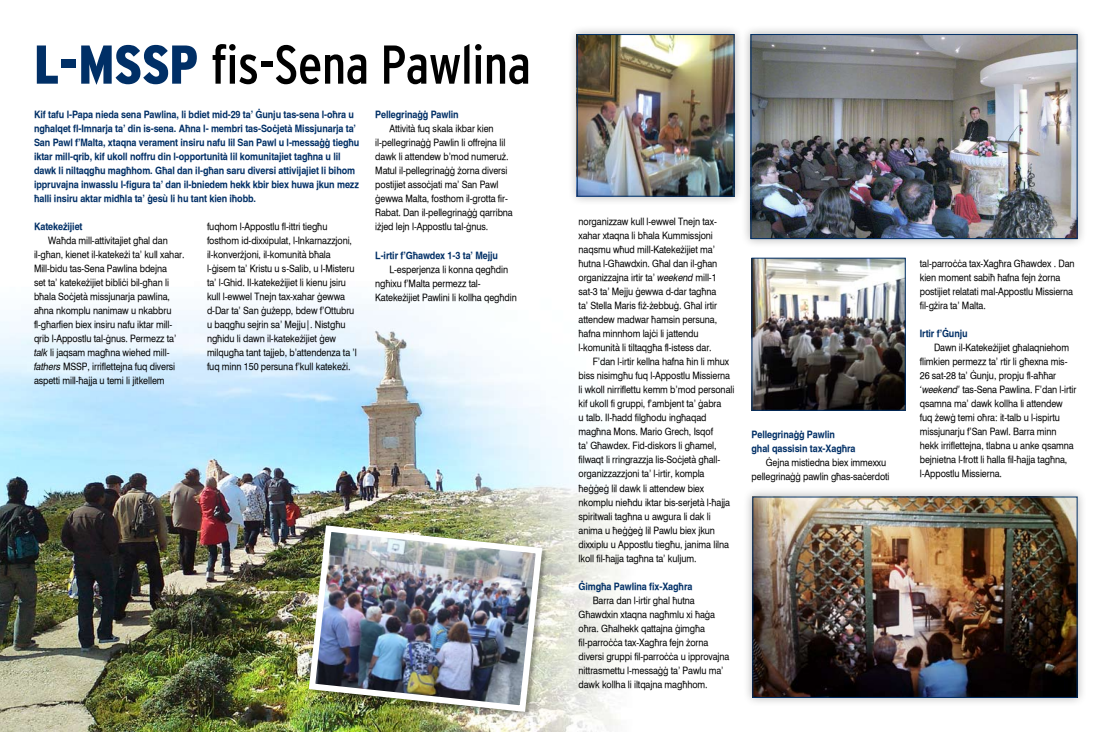
<style>
.page{position:relative;width:1106px;height:732px;background:#fff}
.page>*{position:absolute;margin:0;border:0;box-sizing:border-box;transform-origin:0 0}
.t1{font:54.5px "Malt Interstate Cond";letter-spacing:-.01em;color:#000}
.t2{font:10px/14px "Halveticus";letter-spacing:-.01em;color:#000;scale:.9 1}
.t3{font:700 10px/14px "Halveticus";letter-spacing:-.01em;color:#002f66;scale:.9 1}
.s1{font-weight:900;color:#002f66}
.s2{font-style:italic}
</style>
<div class="page">
<img style="left:753px;top:260px;width:150px;height:148px">
<div style="left:751px;top:258px;width:154px;height:152px;border:1px solid #002f66"></div>
<img style="left:0;top:304px;width:621px;height:427px">
<div style="left:567px;top:24px;width:181px;height:186px;background:#000;opacity:.3"></div>
<img style="left:579px;top:36px;width:153px;height:159px">
<div style="left:577px;top:34px;width:157px;height:163px;border:1px solid #002f66"></div>
<div style="left:308px;top:525px;width:244px;height:196px;background:#000;opacity:.3"></div>
<img style="left:305px;top:522px;width:240px;height:193px">
<div style="left:740px;top:24px;width:352px;height:229px;background:#000;opacity:.3"></div>
<img style="left:752px;top:36px;width:323px;height:201px">
<div style="left:750px;top:34px;width:327px;height:205px;border:1px solid #002f66"></div>
<div style="left:742px;top:486px;width:349px;height:225px;background:#000;opacity:.3"></div>
<img style="left:754px;top:498px;width:321px;height:197px">
<div style="left:752px;top:496px;width:325px;height:201px;border:1px solid #002f66"></div>
<h1 class="t1" style="left:34px;top:34px;width:498px"><span class="s1">L-MSSP</span> fis-Sena Pawlina</h1>
<p class="t3" style="left:34px;top:108px;width:363px">Kif tafu l-Papa nieda sena Pawlina, li bdiet mid-29 ta’ Ìunju tas-sena l-o˙ra u ng˙alqet fl-Imnarja ta’ din is-sena. A˙na l- membri tas-Soçjetà Missjunarja ta’ San Pawl f’Malta, xtaqna verament insiru nafu lil San Pawl u l-messa©© tieg˙u iktar mill-qrib, kif ukoll noffru din l-opportunità lil komunitajiet tag˙na u lil dawk li niltaqg˙u mag˙hom. G˙al dan il-g˙an saru diversi attivijajiet li bihom ippruvajna inwasslu l-figura ta’ dan il-bniedem hekk kbir biex huwa jkun mezz ˙alli insiru aktar mid˙la ta’ ©esù li hu tant kien i˙obb.</p>
<p class="t3" style="left:34px;top:219px;width:55px">KatekeΩijiet</p>
<p class="t2" style="left:34px;top:233px;width:169px;text-indent:14px">Wa˙da mill-attivitajiet g˙al dan il-g˙an, kienet il-katekeΩi ta’ kull xahar.<br>Mill-bidu tas-Sena Pawlina bdejna<br>set ta’ katekeΩijiet bibliçi bil-g˙an li b˙ala Soçjetà missjunarja pawlina, a˙na nkomplu nanimaw u nkabbru fl-g˙arfien biex insiru nafu iktar mill&shy;qrib l-Appostlu tal-©nus. Permezz ta’ <span class="s2">talk</span> li jaqsam mag˙na wiehed mill&shy;<span class="s2">fathers</span> MSSP, irriflettejna fuq diversi aspetti mill-˙ajja u temi li jitkellem</p>
<p class="t2" style="left:207px;top:219px;width:168px">fuqhom l-Appostlu fl-ittri tieg˙u fosthom id-dixxipulat, l-Inkarnazzjoni, il-konverΩjoni, il-komunità b˙ala l-©isem ta’ Kristu u s-Salib, u l-Misteru ta’ l-Ghid. Il-katekeΩijiet li kienu jsiru kull l-ewwel Tnejn tax-xahar ©ewwa d-Dar ta’ San ©uΩepp, bdew f’Ottubru u baqg˙u sejrin sa’ Mejju|. Nistg˙u ng˙idu li dawn il-katekeΩijiet ©ew milqug˙a tant tajjeb, b’attendenza ta ’l fuq minn 150 persuna f’kull katekeΩi.</p>
<p class="t3" style="left:375px;top:108px;width:94px">Pellegrina©© Pawlin</p>
<p class="t2" style="left:375px;top:122px;width:154px;text-indent:14px">Attività fuq skala ikbar kien il-pellegrina©© Pawlin li offrejna lil dawk li attendew b’mod numeruΩ.<br>Matul il-pellegrina©© Ωorna diversi postijiet assoçjati ma’ San Pawl ©ewwa Malta, fosthom il-grotta fir-Rabat. Dan il-pellegrina©© qarribna iΩjed lejn l-Appostlu tal-©nus.</p>
<p class="t3" style="left:375px;top:248px;width:138px">L-irtir f’G˙awdex 1-3 ta’ Mejju</p>
<p class="t2" style="left:375px;top:262px;width:159px;text-indent:14px">L-esperjenza li konna qeg˙din ng˙ixu f’Malta permezz tal-<br>KatekeΩijiet Pawlini li kollha qeg˙din</p>
<p class="t2" style="left:578px;top:214px;width:155px">norganizzaw kull l-ewwel Tnejn tax-</p>
<p class="t2" style="left:578px;top:228px;width:151px">xahar xtaqna li b˙ala Kummissjoni</p>
<p class="t2" style="left:578px;top:242px;width:153px">naqsmu w˙ud mill-KatekeΩijiet ma’</p>
<p class="t2" style="left:578px;top:256px;width:156px">˙utna l-G˙awdxin. G˙al dan il-g˙an</p>
<p class="t2" style="left:578px;top:270px;width:155px">organizzajna irtir ta’ <span class="s2">weekend</span> mill-1</p>
<p class="t2" style="left:578px;top:284px;width:155px">sat-3 ta’ Mejju ©ewwa d-dar tag˙na</p>
<p class="t2" style="left:578px;top:298px;width:155px">ta’ Stella Maris fiΩ-Ωebbu©. G˙al irtir</p>
<p class="t2" style="left:578px;top:312px;width:155px">attendew madwar ˙amsin persuna,</p>
<p class="t2" style="left:578px;top:326px;width:135px">˙afna minnhom lajçi li jattendu</p>
<p class="t2" style="left:578px;top:340px;width:149px">l-komunità li tiltaqg˙a fl-istess dar.</p>
<p class="t2" style="left:593px;top:354px;width:153px">F’dan l-irtir kellna hafna ˙in li mhux</p>
<p class="t2" style="left:578px;top:368px;width:170px">biss nisimg˙u fuq l-Appostlu Missierna</p>
<p class="t2" style="left:578px;top:382px;width:175px">li wkoll nirriflettu kemm b’mod personali</p>
<p class="t2" style="left:578px;top:396px;width:160px">kif ukoll fi gruppi, f’ambjent ta’ ©abra</p>
<p class="t2" style="left:578px;top:410px;width:144px">u talb. Il-˙add filg˙odu ing˙aqad</p>
<p class="t2" style="left:578px;top:424px;width:151px">mag˙na Mons. Mario Grech, Isqof</p>
<p class="t2" style="left:578px;top:438px;width:155px">ta’ G˙awdex. Fid-diskors li g˙amel,</p>
<p class="t2" style="left:578px;top:452px;width:159px">filwaqt li rringrazzja lis-Soçjetà g˙all-</p>
<p class="t2" style="left:578px;top:466px;width:141px">organizzazzjoni ta’ l-irtir, kompla</p>
<p class="t2" style="left:578px;top:480px;width:141px">˙e©©e© lil dawk li attendew biex</p>
<p class="t2" style="left:578px;top:494px;width:170px">nkomplu nie˙du iktar bis-serjetà l-˙ajja</p>
<p class="t2" style="left:578px;top:508px;width:148px">spiritwali tag˙na u awgura li dak li</p>
<p class="t2" style="left:578px;top:522px;width:153px">anima u ˙e©©e© lil Pawlu biex jkun</p>
<p class="t2" style="left:578px;top:536px;width:169px">dixxiplu u Appostlu tieg˙u, janima lilna</p>
<p class="t2" style="left:578px;top:550px;width:132px">lkoll fil-˙ajja tag˙na ta’ kuljum.</p>
<p class="t3" style="left:578px;top:578px;width:128px">Ìimg˙a Pawlina fix-Xag˙ra</p>
<p class="t2" style="left:578px;top:592px;width:169px;text-indent:14px">Barra dan l-irtir ghal ˙utna G˙awdxin xtaqna nag˙mlu xi ˙a©a o˙ra. G˙alhekk qattajna ©img˙a fil-parroçça tax-Xag˙ra fejn Ωorna diversi gruppi fil-parroçça u ipprovajna nittrasmettu l-messa©© ta’ Pawlu ma’ dawk kollha li iltqajna mag˙hom.</p>
<p class="t3" style="left:751px;top:427px;width:117px">Pellegrina©© Pawlin ghal qassisin tax-Xag˙ra</p>
<p class="t2" style="left:751px;top:455px;width:155px;text-indent:14px">Ìejna mistiedna biex immexxu pellegrina©© pawlin g˙as-saçerdoti</p>
<p class="t2" style="left:919px;top:256px;width:173px">tal-parroçça tax-Xag˙ra G˙awdex . Dan kien moment sabi˙ ˙afna fejn Ωorna postijiet relatati mal-Appostlu Missierna fil-gΩira ta’ Malta.</p>
<p class="t3" style="left:919px;top:326px;width:55px">Irtir f’Ìunju</p>
<p class="t2" style="left:919px;top:340px;width:175px;text-indent:14px">Dawn il-KatekeΩijiet g˙alaqniehom flimkien permezz ta’ rtir li g˙exna mis-26 sat-28 ta’ Ìunju, propju fl-a˙˙ar <span class="s2">‘weekend’</span> tas-Sena Pawlina. F’dan l-irtir qsamna ma’ dawk kollha li attendew fuq Ωew© temi o˙ra: it-talb u l-ispirtu missjunarju f’San Pawl. Barra minn hekk irriflettejna, tlabna u anke qsamna bejnietna l-frott li ˙alla fil-˙ajja tag˙na, l-Appostlu Missierna.</p>
</div>
